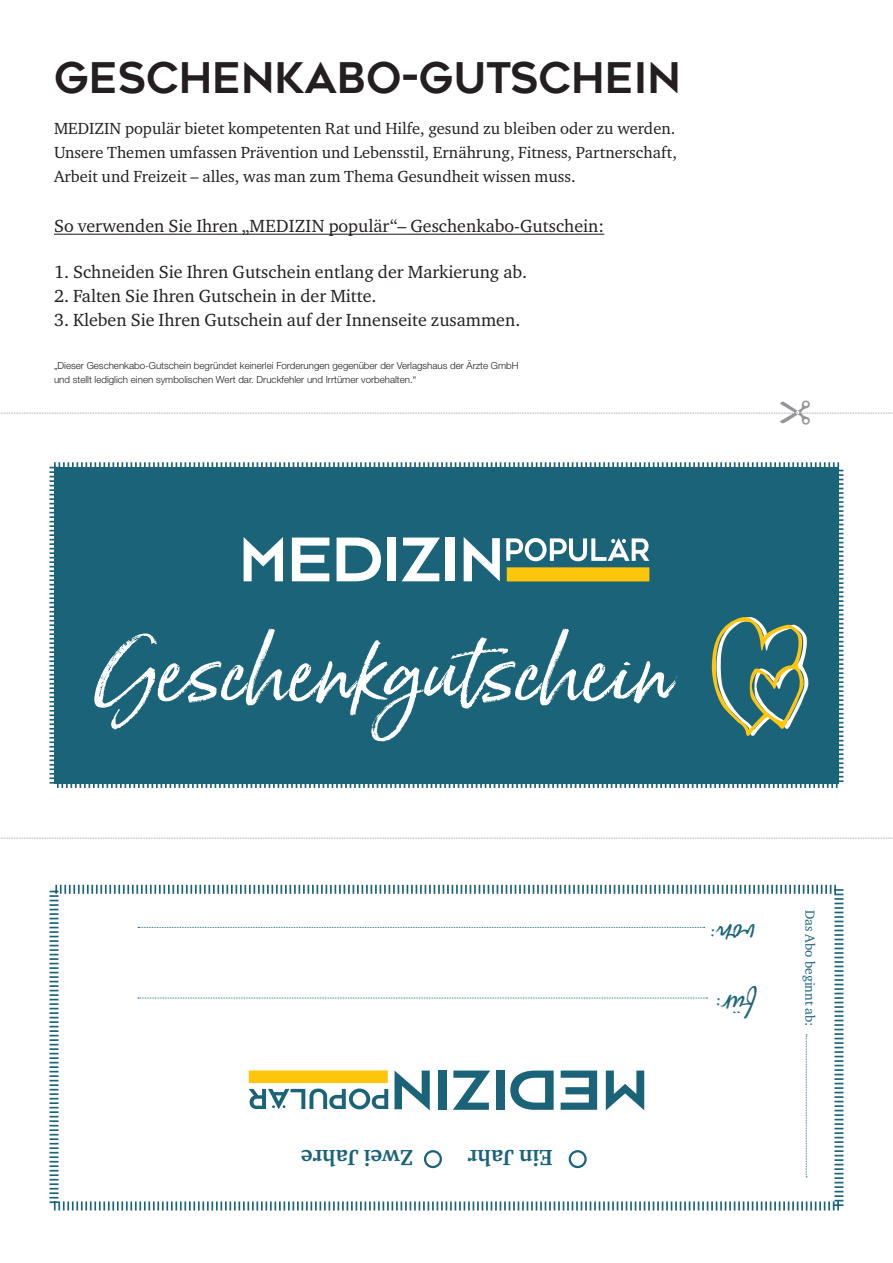
<style>
.page{position:relative;width:893px;height:1263px;background:#fff}
.page>*{position:absolute;margin:0;border:0;box-sizing:border-box;transform-origin:0 0}
.t1{font:80.55px "Born Ready Slanted";color:#fff}
.t2{font:42px "Geometos";color:#231f20}
.t3{font:30px "Born Ready Slanted";color:#1b6378}
.t4{font:700 22.5px "Charter ITC Pro";color:#1b6378}
.t5{font:18px "Charter ITC Pro";color:#231f20}
.t6{font:16.5px/24px "Charter ITC Pro";color:#231f20;text-align:justify}
.t7{font:13.5px "Charter ITC Pro";color:#1b6378}
.t8{font:300 9.75px/13.5px "Helvetica Neue LT Std";color:#231f20}
</style>
<div class="page">
<hr style="left:54px;top:234px;width:550px;height:1px;background:#231f20">
<svg style="left:0;top:838px;width:893px;height:1px"></svg>
<div style="left:49px;top:462px;width:795px;height:326px;background:#1b6378"></div>
<div style="left:507px;top:567px;width:142px;height:14px;background:#fec50d"></div>
<svg style="left:244px;top:537px;width:39px;height:44px"></svg>
<svg style="left:292px;top:538px;width:37px;height:43px"></svg>
<svg style="left:337px;top:538px;width:44px;height:43px"></svg>
<div style="left:387px;top:538px;width:9px;height:43px;background:#fff"></div>
<svg style="left:402px;top:538px;width:38px;height:43px"></svg>
<div style="left:446px;top:538px;width:9px;height:43px;background:#fff"></div>
<svg style="left:464px;top:537px;width:36px;height:44px"></svg>
<svg style="left:506px;top:538px;width:143px;height:23px"></svg>
<svg style="left:712px;top:616px;width:97px;height:121px;background:#568378"></svg>
<svg style="left:49px;top:884px;width:795px;height:327px"></svg>
<div style="left:569px;top:1150px;width:18px;height:18px;border:2px solid #1b6378;border-radius:50%"></div>
<div style="left:424px;top:1150px;width:18px;height:18px;border:2px solid #1b6378;border-radius:50%"></div>
<svg style="left:138px;top:998px;width:569px;height:1px"></svg>
<svg style="left:138px;top:927px;width:567px;height:1px"></svg>
<div style="left:249px;top:1070px;width:139px;height:13px;background:#fec50d"></div>
<svg style="left:606px;top:1070px;width:38px;height:40px"></svg>
<svg style="left:561px;top:1070px;width:36px;height:40px"></svg>
<svg style="left:510px;top:1070px;width:44px;height:40px"></svg>
<div style="left:496px;top:1070px;width:8px;height:40px;background:#1b6378"></div>
<svg style="left:453px;top:1070px;width:37px;height:40px"></svg>
<div style="left:439px;top:1070px;width:8px;height:40px;background:#1b6378"></div>
<svg style="left:394px;top:1070px;width:36px;height:40px"></svg>
<svg style="left:249px;top:1088px;width:139px;height:21px"></svg>
<svg style="left:806px;top:1034px;width:1px;height:143px"></svg>
<svg style="left:0;top:412px;width:893px;height:2px"></svg>
<p class="t2" style="left:54px;top:54px;width:629px">GESCHENKABO-GUTSCHEIN</p>
<p class="t6" style="left:54px;top:116px;width:624px">MEDIZIN populär bietet kompetenten Rat und Hilfe, gesund zu bleiben oder zu werden.<br>Unsere Themen umfassen Prävention und Lebensstil, Ernährung, Fitness, Partnerschaft, Arbeit und Freizeit – alles, was man zum Thema Gesundheit wissen muss.</p>
<p class="t5" style="left:54px;top:215px;width:552px">So verwenden Sie Ihren „MEDIZIN populär“– Geschenkabo-Gutschein:</p>
<p class="t5" style="left:54px;top:260px;width:475px">1. Schneiden Sie Ihren Gutschein entlang der Markierung ab.</p>
<p class="t5" style="left:54px;top:284px;width:324px">2. Falten Sie Ihren Gutschein in der Mitte.</p>
<p class="t5" style="left:54px;top:308px;width:468px">3. Kleben Sie Ihren Gutschein auf der Innenseite zusammen.</p>
<p class="t8" style="left:54px;top:359px;width:466px">„Dieser Geschenkabo-Gutschein begründet keinerlei Forderungen gegenüber der Verlagshaus der Ärzte GmbH und stellt lediglich einen symbolischen Wert dar. Druckfehler und Irrtümer vorbehalten.“</p>
<p class="t1" style="left:95px;top:623px;width:578px">Geschenkgutschein</p>
<p class="t4" style="left:413px;top:1172px;width:114px;rotate:-180deg">Zwei Jahre</p>
<p class="t4" style="left:553px;top:1172px;width:86px;rotate:-180deg">Ein Jahr</p>
<p class="t3" style="left:755px;top:953px;width:49px;rotate:-180deg">von:</p>
<p class="t3" style="left:755px;top:1023px;width:43px;rotate:-180deg">für:</p>
<p class="t7" style="left:818px;top:910px;width:118px;rotate:90deg">Das Abo beginnt ab:</p>
</div>
